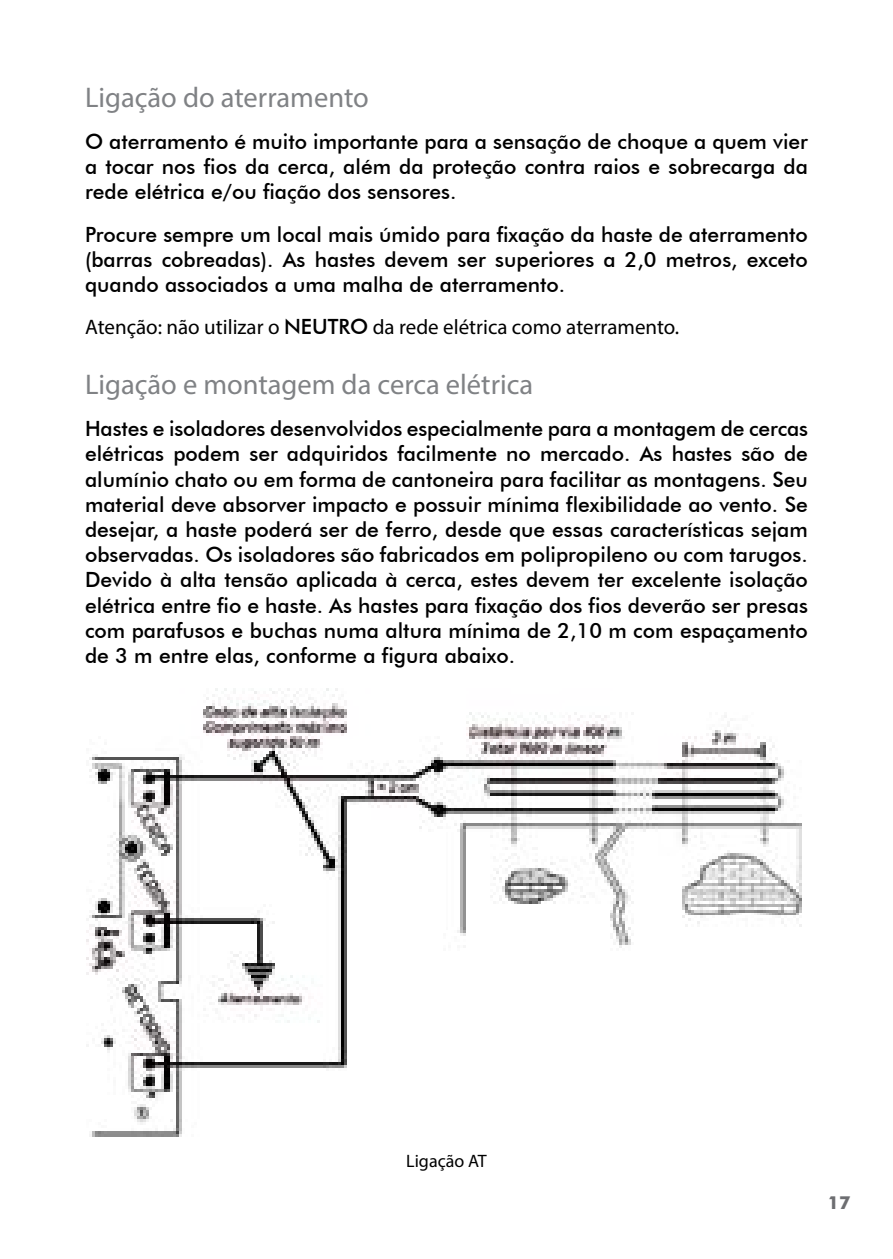
<style>
.page{position:relative;width:893px;height:1259px;background:#fff}
.page>*{position:absolute;margin:0;border:0;box-sizing:border-box;transform-origin:0 0}
.t1{font:28.5px "Myriad Pro";color:#808285}
.t2{font:500 21px/25.2px "Futura BT";color:#000;text-align:justify}
.t3{font:21px "Myriad Pro";color:#000}
.t4{font:18px "Myriad Pro";color:#000}
.t5{font:700 18px "Futura BT";color:#6d6e71}
.s1{font-family:"Futura BT";font-weight:500}
</style>
<div class="page">
<img style="left:86px;top:688px;width:716px;height:448px">
<h1 class="t1" style="left:85px;top:80px;width:285px">Ligação do aterramento</h1>
<p class="t2" style="left:85px;top:129px;width:724px">O aterramento é muito importante para a sensação de choque a quem vier a tocar nos fios da cerca, além da proteção contra raios e sobrecarga da rede elétrica e/ou fiação dos sensores.</p>
<p class="t2" style="left:85px;top:221px;width:724px">Procure sempre um local mais úmido para fixação da haste de aterramento (barras cobreadas). As hastes devem ser superiores a 2,0 metros, exceto quando associados a uma malha de aterramento.</p>
<p class="t3" style="left:85px;top:314px;width:596px">Atenção: não utilizar o <span class="s1">NEUTRO</span> da rede elétrica como aterramento.</p>
<h1 class="t1" style="left:85px;top:367px;width:450px">Ligação e montagem da cerca elétrica</h1>
<p class="t2" style="left:85px;top:416px;width:725px">Hastes e isoladores desenvolvidos especialmente para a montagem de cercas elétricas podem ser adquiridos facilmente no mercado. As hastes são de alumínio chato ou em forma de cantoneira para facilitar as montagens. Seu material deve absorver impacto e possuir mínima flexibilidade ao vento. Se desejar, a haste poderá ser de ferro, desde que essas características sejam observadas. Os isoladores são fabricados em polipropileno ou com tarugos.<br>Devido à alta tensão aplicada à cerca, estes devem ter excelente isolação elétrica entre fio e haste. As hastes para fixação dos fios deverão ser presas com parafusos e buchas numa altura mínima de 2,10 m com espaçamento de 3 m entre elas, conforme a figura abaixo.</p>
<p class="t4" style="left:406px;top:1149px;width:82px">Ligação AT</p>
<p class="t5" style="left:828px;top:1191px;width:24px">17</p>
</div>
